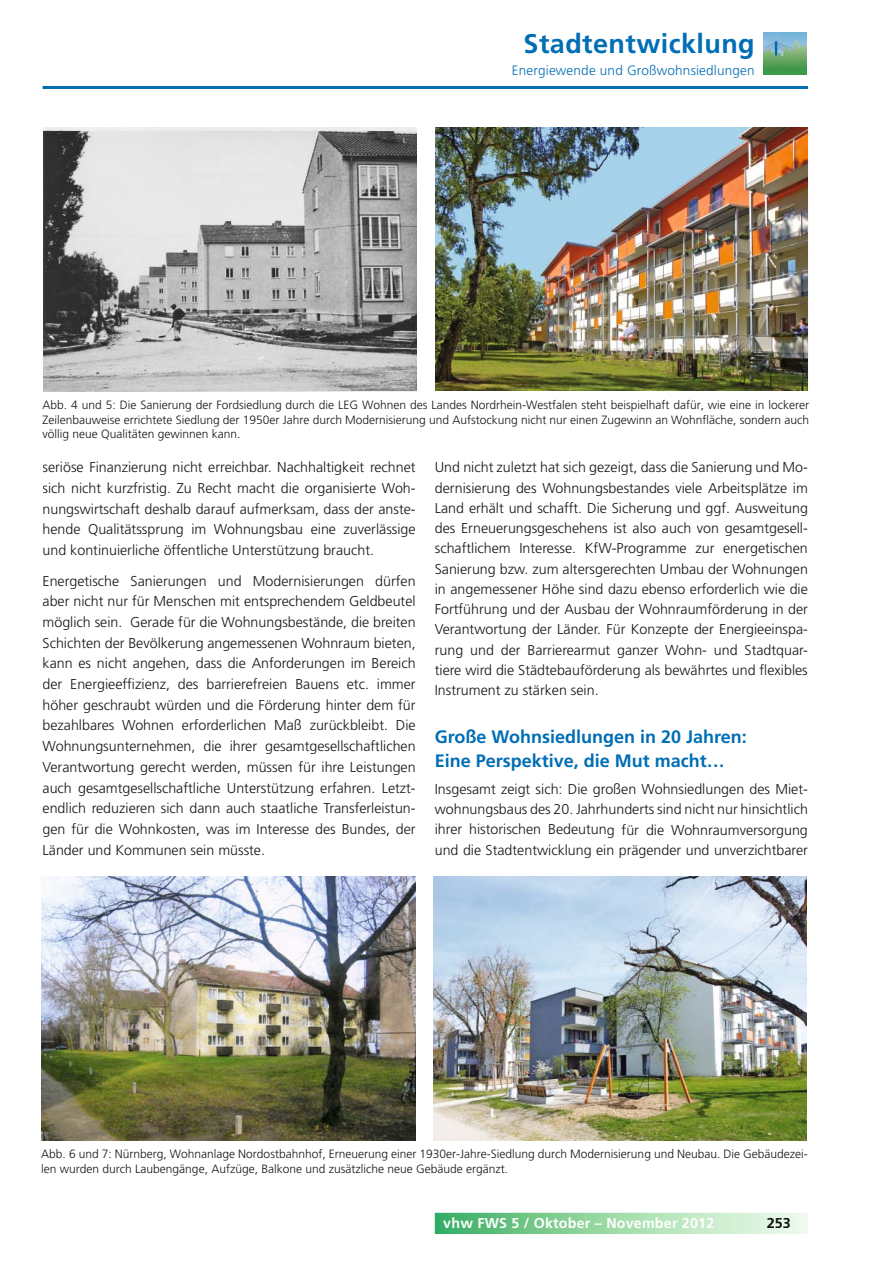
<style>
.page{position:relative;width:893px;height:1263px;background:#fff}
.page>*{position:absolute;margin:0;border:0;box-sizing:border-box;transform-origin:0 0}
.t1{font:700 27px "Frutiger LT";letter-spacing:.015em;color:#006eb4}
.t2{font:700 18px/24.8px "Frutiger LT";color:#006eb4}
.t3{font:300 14.25px/20.7px "Frutiger LT";color:#151616;text-align:justify}
.t4{font:700 14.25px "Frutiger LT";letter-spacing:.015em;color:#fff}
.t5{font:700 14.25px "Frutiger LT";color:#101413}
.t6{font:300 13.5px "Frutiger LT";letter-spacing:.015em;color:#006eb4}
.t7{font:300 12px/14.4px "Frutiger CE";color:#151616;text-align:justify}
.s1{color:#111413}
</style>
<div class="page">
<hr style="left:43px;top:86px;width:765px;height:3px;background:#006eb4">
<svg style="left:435px;top:1213px;width:373px;height:21px;background:#9ad8a8"></svg>
<img style="left:764px;top:32px;width:42px;height:43px">
<div style="left:767px;top:1217px;width:23px;height:11px;background:#e5f7e7"></div>
<img style="left:43px;top:128px;width:373px;height:263px">
<img style="left:435px;top:128px;width:372px;height:262px">
<img style="left:42px;top:877px;width:373px;height:263px">
<img style="left:434px;top:877px;width:373px;height:263px">
<h1 class="t1" style="left:524px;top:33px;width:233px">Stadtentwicklung</h1>
<p class="t6" style="left:512px;top:65px;width:244px">Energiewende und Großwohnsiedlungen</p>
<p class="t7" style="left:43px;top:399px;width:768px">Abb. 4 und 5: Die Sanierung der Fordsiedlung durch die LEG Wohnen des Landes Nordrhein-Westfalen steht beispielhaft dafür, wie eine in lockerer Zeilenbauweise errichtete Siedlung der 1950er Jahre durch Modernisierung und Aufstockung nicht nur einen Zugewinn an Wohnfläche, sondern auch völlig neue Qualitäten gewinnen kann.</p>
<p class="t3" style="left:43px;top:458px;width:375px">seriöse Finanzierung nicht erreichbar. Nachhaltigkeit rechnet sich nicht kurzfristig. Zu Recht macht die organisierte Woh&shy;nungswirtschaft deshalb darauf aufmerksam, dass der anste&shy;hende Qualitätssprung im Wohnungsbau eine zuverlässige und kontinuierliche öffentliche Unterstützung braucht.</p>
<p class="t3" style="left:43px;top:571px;width:375px">Energetische Sanierungen und Modernisierungen dürfen aber nicht nur für Menschen mit entsprechendem Geldbeutel möglich sein. Gerade für die Wohnungsbestände, die breiten Schichten der Bevölkerung angemessenen Wohnraum bieten, kann es nicht angehen, dass die Anforderungen im Bereich der Energieeffizienz, des barrierefreien Bauens etc. immer höher geschraubt würden und die Förderung hinter dem für bezahlbares Wohnen erforderlichen Maß zurückbleibt. Die Wohnungsunternehmen, die ihrer gesamtgesellschaftlichen Verantwortung gerecht werden, müssen für ihre Leistungen auch gesamtgesellschaftliche Unterstützung erfahren. Letzt&shy;endlich reduzieren sich dann auch staatliche Transferleistun&shy;gen für die Wohnkosten, was im Interesse des Bundes, der Länder und Kommunen sein müsste.</p>
<p class="t3" style="left:435px;top:458px;width:375px;line-height:20.2px">Und nicht zuletzt hat sich gezeigt, dass die Sanierung und Mo&shy;dernisierung des Wohnungsbestandes viele Arbeitsplätze im Land erhält und schafft. Die Sicherung und ggf. Ausweitung des Erneuerungsgeschehens ist also auch von gesamtgesell&shy;schaftlichem Interesse. KfW-Programme zur energetischen Sanierung bzw. zum altersgerechten Umbau der Wohnungen in angemessener Höhe sind dazu ebenso erforderlich wie die Fortführung und der Ausbau der Wohnraumförderung in der Verantwortung der Länder. Für Konzepte der Energieeinspa&shy;rung und der Barrierearmut ganzer Wohn- und Stadtquar&shy;tiere wird die Städtebauförderung als bewährtes und flexibles Instrument zu stärken sein.</p>
<p class="t2" style="left:435px;top:725px;width:314px">Große Wohnsiedlungen in 20 Jahren:<br>Eine Perspektive, die Mut macht…</p>
<p class="t3" style="left:435px;top:780px;width:375px;line-height:20.2px">Insgesamt zeigt sich: Die großen Wohnsiedlungen des Miet&shy;wohnungsbaus des 20. Jahrhunderts sind nicht nur hinsichtlich ihrer historischen Bedeutung für die Wohnraumversorgung und die Stadtentwicklung ein prägender und unverzichtbarer</p>
<p class="t7" style="left:41px;top:1148px;width:768px">Abb. 6 und 7: Nürnberg, Wohnanlage Nordostbahnhof, Erneuerung einer 1930er-Jahre-Siedlung durch Modernisierung und Neubau. Die Gebäudezei&shy;len wurden durch Laubengänge, Aufzüge, Balkone und zusätzliche neue Gebäude ergänzt.</p>
<p class="t4" style="left:443px;top:1218px;width:272px">vhw FWS 5 / Oktober – November 2012</p>
<p class="t5" style="left:767px;top:1217px;width:26px">25<span class="s1">3</span></p>
</div>
